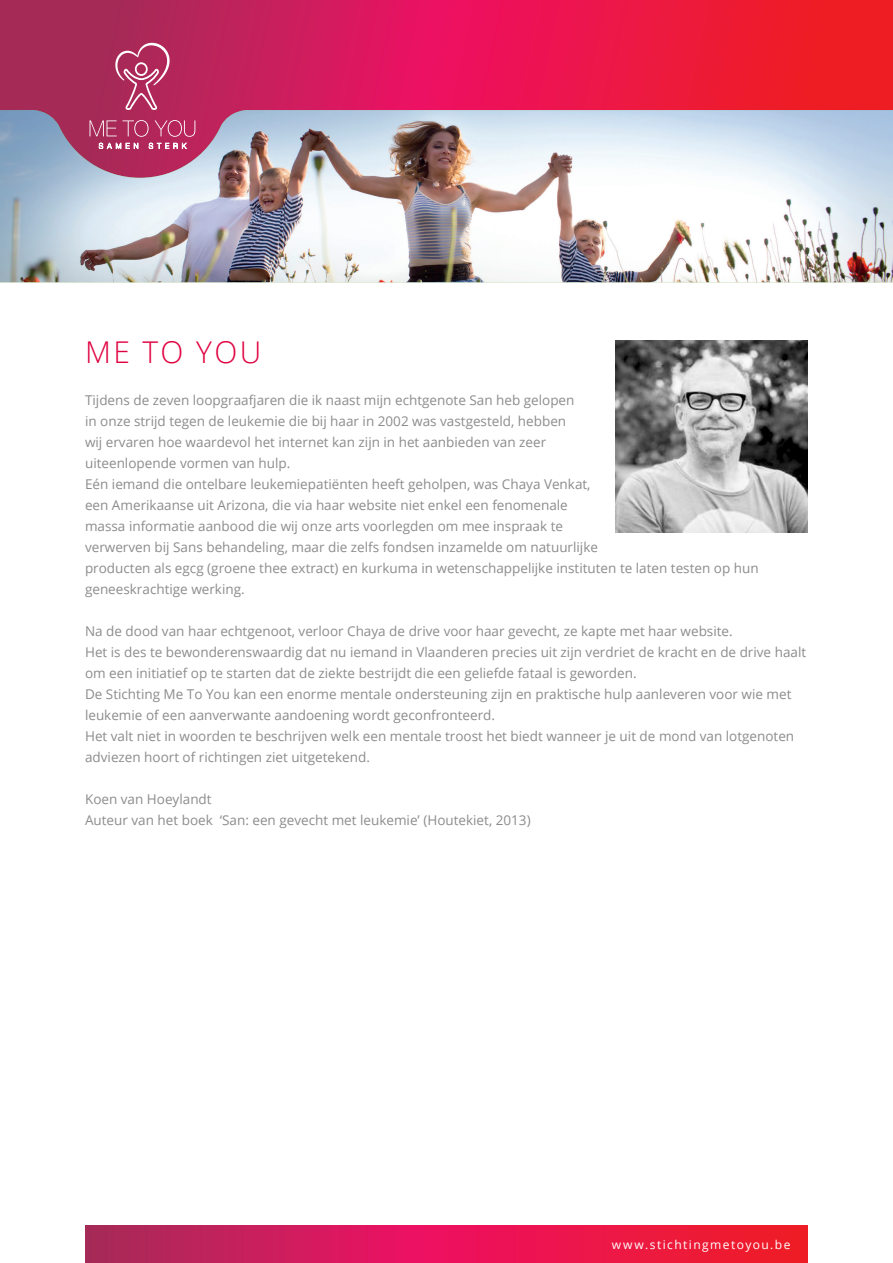
<style>
.page{position:relative;width:893px;height:1263px;background:#fff}
.page>*{position:absolute;margin:0;border:0;box-sizing:border-box;transform-origin:0 0}
.t1{font:300 30px "Open Sans";letter-spacing:.08em;color:#e00040}
.t2{font:13.5px/21px "Open Sans";color:#8c8c8c}
.t3{font:12px "Open Sans";letter-spacing:.115em;color:#fff}
</style>
<div class="page">
<svg style="left:0;top:0;width:893px;height:110px;background:#d81b4b"></svg>
<img style="left:0;top:110px;width:893px;height:172px">
<svg style="left:90px;top:120px;width:59px;height:17px"></svg>
<svg style="left:155px;top:120px;width:40px;height:17px"></svg>
<svg style="left:99px;top:143px;width:39px;height:6px"></svg>
<svg style="left:149px;top:143px;width:37px;height:6px"></svg>
<svg style="left:115px;top:43px;width:55px;height:67px;background:#bb4c74"></svg>
<svg style="left:85px;top:1226px;width:723px;height:37px;background:#dc1a4f"></svg>
<img style="left:616px;top:340px;width:192px;height:192px">
<p class="t1" style="left:85px;top:332px;width:178px">ME TO YOU</p>
<p class="t2" style="left:85px;top:389px;width:491px">Tijdens de zeven loopgraafjaren die ik naast mijn echtgenote San heb gelopen in onze strijd tegen de leukemie die bij haar in 2002 was vastgesteld, hebben wij ervaren hoe waardevol het internet kan zijn in het aanbieden van zeer uiteenlopende vormen van hulp.</p>
<p class="t2" style="left:85px;top:473px;width:507px">Eén iemand die ontelbare leukemiepatiënten heeft geholpen, was Chaya Venkat, een Amerikaanse uit Arizona, die via haar website niet enkel een fenomenale</p>
<p class="t2" style="left:85px;top:515px;width:675px">massa informatie aanbood die wij onze arts voorlegden om mee inspraak te<br>verwerven bij Sans behandeling, maar die zelfs fondsen inzamelde om natuurlijke<br>producten als egcg (groene thee extract) en kurkuma in wetenschappelijke instituten te laten testen op hun geneeskrachtige werking.</p>
<p class="t2" style="left:85px;top:620px;width:649px">Na de dood van haar echtgenoot, verloor Chaya de drive voor haar gevecht, ze kapte met haar website.</p>
<p class="t2" style="left:85px;top:641px;width:723px">Het is des te bewonderenswaardig dat nu iemand in Vlaanderen precies uit zijn verdriet de kracht en de drive haalt om een initiatief op te starten dat de ziekte bestrijdt die een geliefde fataal is geworden.</p>
<p class="t2" style="left:85px;top:683px;width:708px">De Stichting Me To You kan een enorme mentale ondersteuning zijn en praktische hulp aanleveren voor wie met leukemie of een aanverwante aandoening wordt geconfronteerd.</p>
<p class="t2" style="left:85px;top:725px;width:711px">Het valt niet in woorden te beschrijven welk een mentale troost het biedt wanneer je uit de mond van lotgenoten adviezen hoort of richtingen ziet uitgetekend.</p>
<p class="t2" style="left:85px;top:788px;width:128px">Koen van Hoeylandt</p>
<p class="t2" style="left:85px;top:809px;width:447px">Auteur van het boek ‘San: een gevecht met leukemie’ (Houtekiet, 2013)</p>
<p class="t3" style="left:612px;top:1236px;width:180px">www.stichtingmetoyou.be</p>
</div>
